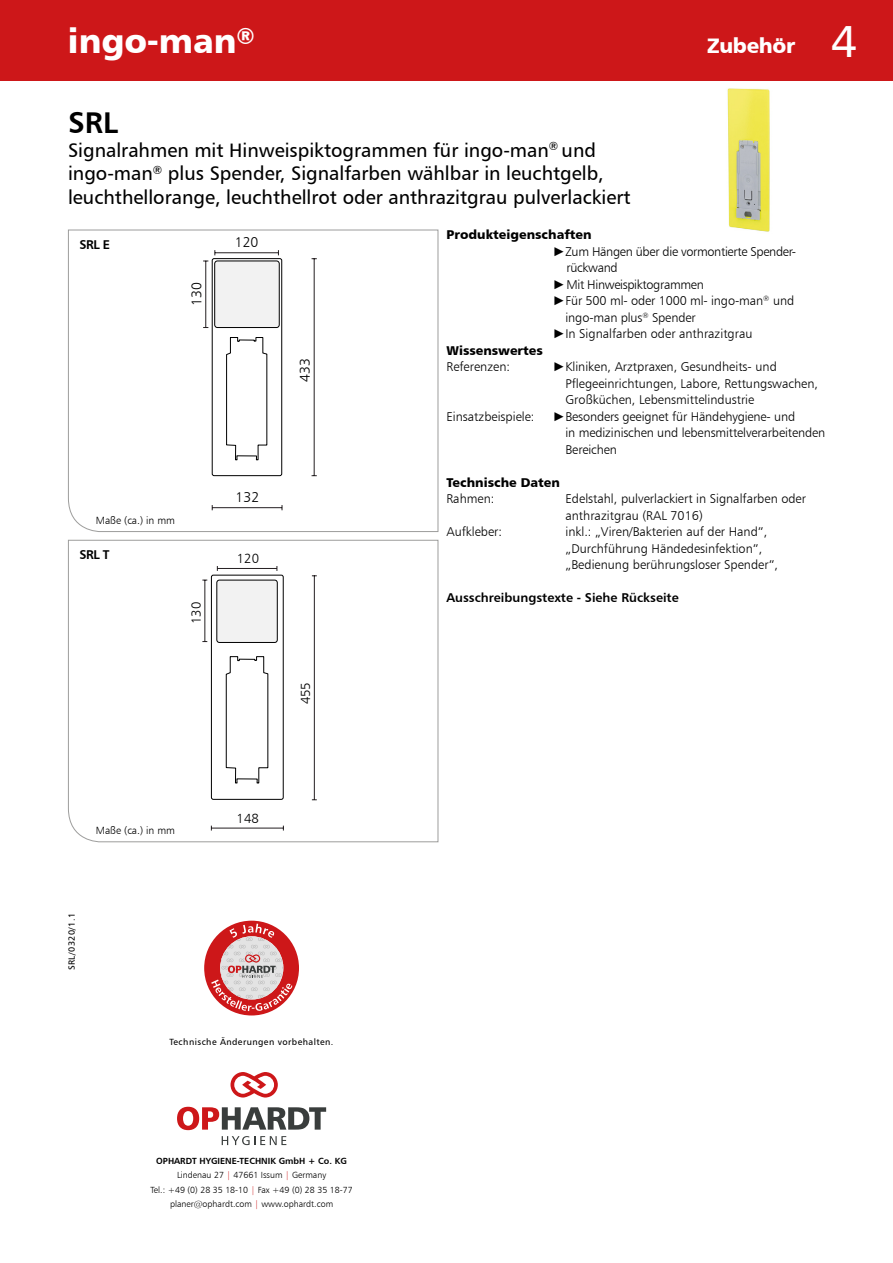
<style>
.page{position:relative;width:893px;height:1263px;background:#fff}
.page>*{position:absolute;margin:0;border:0;box-sizing:border-box;transform-origin:0 0}
.t1{font:34.35px "Humanist 777 BT Black B";color:#fff}
.t2{font:30px "Humanist 777 BT Bold B";color:#000}
.t3{font:21px "Humanist 777 BT Black B";letter-spacing:-.02em;color:#fff}
.t4{font:19.5px/23.4px "Humanist 777 BT Roman B";color:#000}
.t5{font:14.1px "Humanist 777 BT Light B";color:#000}
.t6{font:13.2px "Humanist 777 BT Light B";color:#000}
.t7{font:12.75px/16.5px "Humanist 777 BT Light B";color:#000}
.t8{font:12.75px "Humanist 777 BT Light B";letter-spacing:-.025em;color:#000}
.t9{font:12.75px "Humanist 777 BT Black B";color:#000}
.t10{font:12.75px "Humanist 777 BT Bold B";color:#000}
.t11{font:10.5px "Humanist 777 BT Light B";color:#000}
.t12{font:9px "Humanist 777 BT Roman B";letter-spacing:.05em;color:#000}
.t13{font:8.85px/14.2px "Humanist 777 BT Light B";color:#000;text-align:center}
.t14{font:8.85px "Humanist 777 BT Bold B";color:#000}
.s1{font-family:"Humanist 777 BT Roman B";font-size:45px}
.s2{color:#cd1719}
.s3{font-family:"Arial"}
</style>
<div class="page">
<div style="left:204px;top:921px;width:95px;height:94px;background:#cd1719;border-radius:50%"></div>
<svg style="left:211px;top:924px;width:81px;height:87px"></svg>
<svg style="left:230px;top:1072px;width:48px;height:25px"></svg>
<svg style="left:177px;top:1107px;width:149px;height:23px"></svg>
<svg style="left:222px;top:1136px;width:64px;height:9px"></svg>
<svg style="left:68px;top:229px;width:371px;height:303px"></svg>
<div style="left:0;top:0;width:893px;height:81px;background:#cd1719"></div>
<img style="left:727px;top:88px;width:43px;height:144px">
<svg style="left:68px;top:539px;width:371px;height:303px"></svg>
<div style="left:212px;top:258px;width:70px;height:218px;border:1px solid #000;border-radius:2px"></div>
<svg style="left:226px;top:337px;width:41px;height:123px"></svg>
<hr style="left:314px;top:259px;width:1px;height:217px;background:#241f21">
<hr style="left:212px;top:507px;width:70px;height:1px;background:#241f21">
<div style="left:215px;top:261px;width:64px;height:66px;background:#f2f2f2;border-radius:3px"></div>
<div style="left:214px;top:261px;width:66px;height:67px;border:1px solid #000;border-radius:3px"></div>
<hr style="left:215px;top:252px;width:63px;height:1px;background:#241f21">
<hr style="left:205px;top:261px;width:1px;height:66px;background:#241f21">
<hr style="left:314px;top:576px;width:1px;height:224px;background:#241f21">
<hr style="left:211px;top:828px;width:72px;height:1px;background:#241f21">
<div style="left:211px;top:575px;width:73px;height:225px;border:1px solid #000;border-radius:2px"></div>
<svg style="left:226px;top:656px;width:42px;height:128px"></svg>
<hr style="left:217px;top:568px;width:60px;height:1px;background:#241f21">
<hr style="left:205px;top:580px;width:1px;height:61px;background:#241f21">
<div style="left:217px;top:580px;width:60px;height:62px;background:#f2f2f2;border-radius:3px"></div>
<div style="left:216px;top:580px;width:62px;height:63px;border:1px solid #000;border-radius:3px"></div>
<h1 class="t1" style="left:68px;top:19px;width:188px">ingo-man<sup>®</sup></h1>
<h3 class="t3" style="left:707px;top:33px;width:152px">Zubehör <span class="s1">4</span></h3>
<h2 class="t2" style="left:68px;top:104px;width:52px">SRL</h2>
<h3 class="t4" style="left:68px;top:138px;width:564px">Signalrahmen mit Hinweispiktogrammen für ingo-man<sup>®</sup> und ingo-man<sup>®</sup> plus Spender, Signalfarben wählbar in leuchtgelb, leuchthellorange, leuchthellrot oder anthrazitgrau pulverlackiert</h3>
<p class="t10" style="left:79px;top:236px;width:32px">SRL E</p>
<p class="t5" style="left:188px;top:306px;width:25px;rotate:-90deg">130</p>
<p class="t5" style="left:235px;top:233px;width:25px">120</p>
<p class="t5" style="left:296px;top:382px;width:25px;rotate:-90deg">433</p>
<p class="t11" style="left:96px;top:514px;width:81px">Maße (ca.) in mm</p>
<p class="t10" style="left:79px;top:546px;width:32px">SRL T</p>
<p class="t6" style="left:188px;top:624px;width:24px;rotate:-90deg">130</p>
<p class="t5" style="left:236px;top:488px;width:25px">132</p>
<p class="t6" style="left:237px;top:550px;width:24px">120</p>
<p class="t6" style="left:297px;top:704px;width:24px;rotate:-90deg">455</p>
<p class="t11" style="left:96px;top:823px;width:81px">Maße (ca.) in mm</p>
<p class="t12" style="left:66px;top:970px;width:59px;rotate:-90deg">SRL/0320/1.1</p>
<p class="t6" style="left:237px;top:810px;width:24px">148</p>
<p class="t12" style="left:170px;top:1036px;width:165px">Technische Änderungen vorbehalten.</p>
<p class="t14" style="left:156px;top:1155px;width:192px">OPHARDT HYGIENE-TECHNIK GmbH + Co. KG</p>
<p class="t13" style="left:150px;top:1168px;width:204px">Lindenau 27 <span class="s2">|</span> 47661 Issum <span class="s2">|</span> Germany<br>Tel.: +49 (0) 28 35 18-10 <span class="s2">|</span> Fax +49 (0) 28 35 18-77 planer@ophardt.com <span class="s2">|</span> www.ophardt.com</p>
<p class="t9" style="left:446px;top:227px;width:147px">Produkteigenschaften</p>
<p class="t8" style="left:553px;top:244px;width:245px"><span class="s3">►</span>Zum Hängen über die vormontierte Spender-</p>
<p class="t8" style="left:566px;top:260px;width:53px">rückwand</p>
<p class="t8" style="left:553px;top:277px;width:153px"><span class="s3">►</span>Mit Hinweispiktogrammen</p>
<p class="t7" style="left:553px;top:292px;width:243px"><span class="s3">►</span>Für 500 ml- oder 1000 ml- ingo-man<sup>®</sup> und</p>
<p class="t7" style="left:566px;top:309px;width:132px">ingo-man plus<sup>®</sup> Spender</p>
<p class="t7" style="left:553px;top:325px;width:201px"><span class="s3">►</span>In Signalfarben oder anthrazitgrau</p>
<p class="t9" style="left:446px;top:342px;width:98px">Wissenswertes</p>
<p class="t7" style="left:446px;top:358px;width:65px">Referenzen:</p>
<p class="t7" style="left:565px;top:358px;width:254px;text-indent:-13px"><span class="s3">►</span>Kliniken, Arztpraxen, Gesundheits- und<br>Pflegeeinrichtungen, Labore, Rettungswachen,<br>Großküchen, Lebensmittelindustrie</p>
<p class="t7" style="left:446px;top:408px;width:90px">Einsatzbeispiele:</p>
<p class="t7" style="left:565px;top:408px;width:261px;text-indent:-13px"><span class="s3">►</span>Besonders geeignet für Händehygiene- und<br>in medizinischen und lebensmittelverarbeitenden<br>Bereichen</p>
<p class="t9" style="left:446px;top:474px;width:115px">Technische Daten</p>
<p class="t7" style="left:446px;top:490px;width:49px">Rahmen:</p>
<p class="t7" style="left:565px;top:490px;width:242px">Edelstahl, pulverlackiert in Signalfarben oder anthrazitgrau (RAL 7016)</p>
<p class="t7" style="left:446px;top:523px;width:57px">Aufkleber:</p>
<p class="t7" style="left:565px;top:523px;width:214px">inkl.: „Viren/Bakterien auf der Hand”, „Durchführung Händedesinfektion”, „Bedienung berührungsloser Spender”,</p>
<p class="t10" style="left:446px;top:590px;width:234px">Ausschreibungstexte - Siehe Rückseite</p>
</div>
